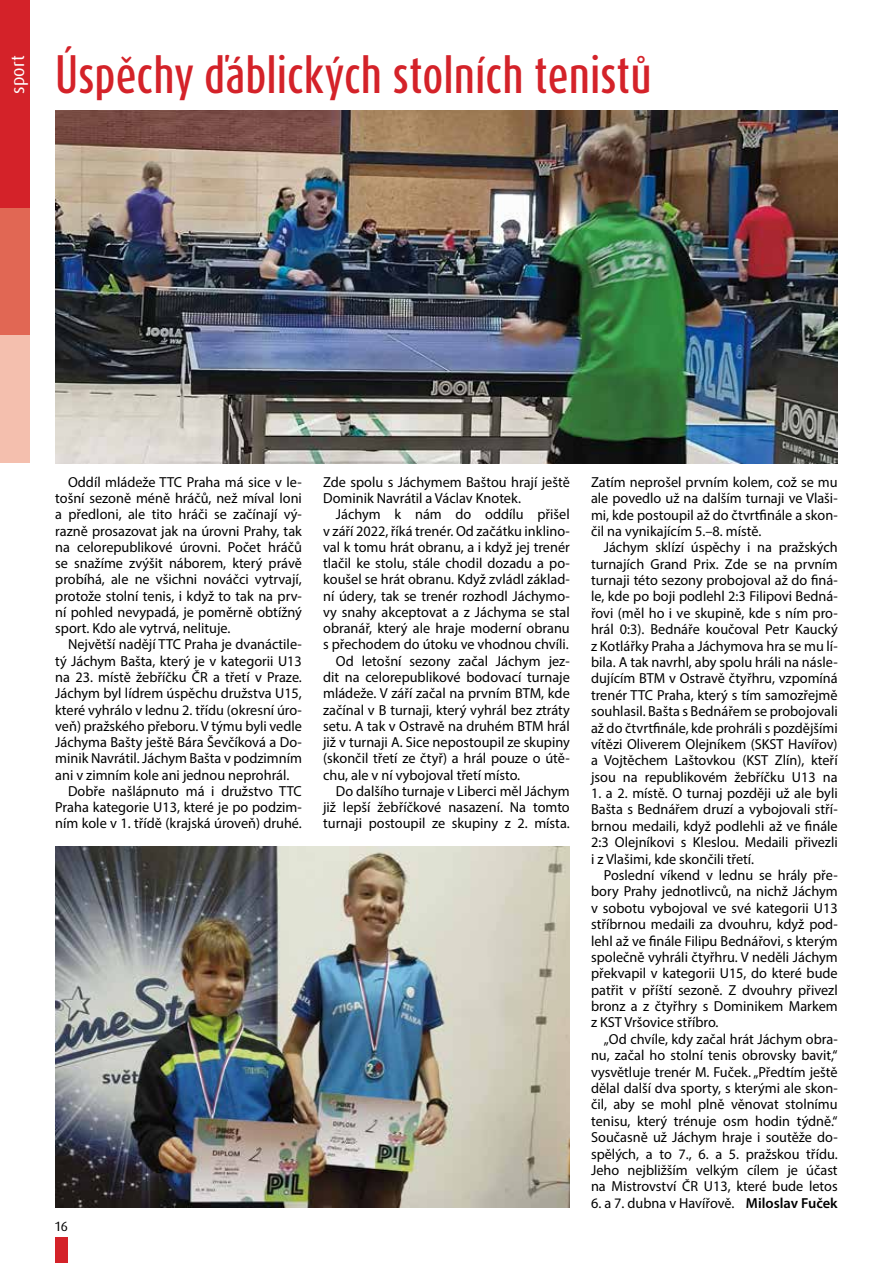
<style>
.page{position:relative;width:893px;height:1263px;background:#fff}
.page>*{position:absolute;margin:0;border:0;box-sizing:border-box;transform-origin:0 0}
.t1{font:500 45px "Dax Compact Pro";color:#d42229}
.t2{font:18px "Dax Pro";color:#fff}
.t3{font:14.55px/16.4px "Myriad Pro";color:#000;text-align:justify}
.t4{font:13.5px "Dax Pro";color:#000}
.s1{font-weight:600}
</style>
<div class="page">
<div style="left:0;top:0;width:30px;height:208px;background:#d42229"></div>
<div style="left:0;top:208px;width:30px;height:128px;background:#e16754"></div>
<div style="left:0;top:336px;width:30px;height:127px;background:#f4bfae"></div>
<div style="left:55px;top:1237px;width:13px;height:26px;background:#d42229"></div>
<img style="left:55px;top:846px;width:515px;height:362px">
<img style="left:55px;top:111px;width:783px;height:352px">
<p class="t2" style="left:6px;top:94px;width:40px;rotate:-90deg">sport</p>
<h1 class="t1" style="left:55px;top:45px;width:598px">Úspěchy ďáblických stolních tenistů</h1>
<p class="t3" style="left:55px;top:474px;width:248px;text-indent:13px">Oddíl mládeže TTC Praha má sice v le&shy;tošní sezoně méně hráčů, než míval loni a předloni, ale tito hráči se začínají vý&shy;razně prosazovat jak na úrovni Prahy, tak na celorepublikové úrovni. Počet hráčů se snažíme zvýšit náborem, který právě probíhá, ale ne všichni nováčci vytrvají, protože stolní tenis, i když to tak na prv&shy;ní pohled nevypadá, je poměrně obtížný sport. Kdo ale vytrvá, nelituje.</p>
<p class="t3" style="left:68px;top:636px;width:235px">Největší nadějí TTC Praha je dvanáctile-</p>
<p class="t3" style="left:55px;top:652px;width:248px">tý Jáchym Bašta, který je v kategorii U13</p>
<p class="t3" style="left:55px;top:669px;width:248px">na 23. místě žebříčku ČR a třetí v Praze.</p>
<p class="t3" style="left:55px;top:685px;width:248px">Jáchym byl lídrem úspěchu družstva U15,</p>
<p class="t3" style="left:55px;top:701px;width:248px">které vyhrálo v lednu 2. třídu (okresní úro-</p>
<p class="t3" style="left:55px;top:717px;width:248px">veň) pražského přeboru. V týmu byli vedle</p>
<p class="t3" style="left:55px;top:734px;width:248px">Jáchyma Bašty ještě Bára Ševčíková a Do-</p>
<p class="t3" style="left:55px;top:750px;width:248px">minik Navrátil. Jáchym Bašta v podzimním</p>
<p class="t3" style="left:55px;top:766px;width:236px">ani v zimním kole ani jednou neprohrál.</p>
<p class="t3" style="left:68px;top:782px;width:235px">Dobře našlápnuto má i družstvo TTC</p>
<p class="t3" style="left:55px;top:799px;width:248px">Praha kategorie U13, které je po podzim-</p>
<p class="t3" style="left:55px;top:815px;width:248px">ním kole v 1. třídě (krajská úroveň) druhé.</p>
<p class="t3" style="left:323px;top:474px;width:248px">Zde spolu s Jáchymem Baštou hrají ještě<br>Dominik Navrátil a Václav Knotek.</p>
<p class="t3" style="left:336px;top:506px;width:235px">Jáchym k nám do oddílu přišel</p>
<p class="t3" style="left:323px;top:522px;width:248px">v září 2022, říká trenér. Od začátku inklino-</p>
<p class="t3" style="left:323px;top:539px;width:248px">val k tomu hrát obranu, a i když jej trenér</p>
<p class="t3" style="left:323px;top:555px;width:248px">tlačil ke stolu, stále chodil dozadu a po-</p>
<p class="t3" style="left:323px;top:571px;width:248px">koušel se hrát obranu. Když zvládl základ-</p>
<p class="t3" style="left:323px;top:587px;width:248px">ní údery, tak se trenér rozhodl Jáchymo-</p>
<p class="t3" style="left:323px;top:604px;width:248px">vy snahy akceptovat a z Jáchyma se stal</p>
<p class="t3" style="left:323px;top:620px;width:248px">obranář, který ale hraje moderní obranu</p>
<p class="t3" style="left:323px;top:636px;width:247px">s přechodem do útoku ve vhodnou chvíli.</p>
<p class="t3" style="left:336px;top:652px;width:235px">Od letošní sezony začal Jáchym jez-</p>
<p class="t3" style="left:323px;top:669px;width:248px">dit na celorepublikové bodovací turnaje</p>
<p class="t3" style="left:323px;top:685px;width:248px">mládeže. V září začal na prvním BTM, kde</p>
<p class="t3" style="left:323px;top:701px;width:248px">začínal v B turnaji, který vyhrál bez ztráty</p>
<p class="t3" style="left:323px;top:717px;width:248px">setu. A tak v Ostravě na druhém BTM hrál</p>
<p class="t3" style="left:323px;top:734px;width:248px">již v turnaji A. Sice nepostoupil ze skupiny</p>
<p class="t3" style="left:323px;top:750px;width:248px">(skončil třetí ze čtyř) a hrál pouze o útě-</p>
<p class="t3" style="left:323px;top:766px;width:198px">chu, ale v ní vybojoval třetí místo.</p>
<p class="t3" style="left:336px;top:782px;width:235px">Do dalšího turnaje v Liberci měl Jáchym</p>
<p class="t3" style="left:323px;top:799px;width:248px">již lepší žebříčkové nasazení. Na tomto</p>
<p class="t3" style="left:323px;top:815px;width:248px">turnaji postoupil ze skupiny z 2. místa.</p>
<p class="t4" style="left:55px;top:1218px;width:14px">16</p>
<p class="t3" style="left:591px;top:473px;width:248px">Zatím neprošel prvním kolem, což se mu ale povedlo už na dalším turnaji ve Vlaši&shy;mi, kde postoupil až do čtvrtfinále a skon&shy;čil na vynikajícím 5.–8. místě.</p>
<p class="t3" style="left:591px;top:539px;width:248px;text-indent:13px">Jáchym sklízí úspěchy i na pražských turnajích Grand Prix. Zde se na prvním turnaji této sezony probojoval až do finá&shy;le, kde po boji podlehl 2:3 Filipovi Bedná&shy;řovi (měl ho i ve skupině, kde s ním pro&shy;hrál 0:3). Bednáře koučoval Petr Kaucký z Kotlářky Praha a Jáchymova hra se mu lí&shy;bila. A tak navrhl, aby spolu hráli na násle&shy;dujícím BTM v Ostravě čtyřhru, vzpomíná trenér TTC Praha, který s tím samozřejmě souhlasil. Bašta s Bednářem se probojovali až do čtvrtfinále, kde prohráli s pozdějšími vítězi Oliverem Olejníkem (SKST Havířov) a Vojtěchem Laštovkou (KST Zlín), kteří jsou na republikovém žebříčku U13 na</p>
<p class="t3" style="left:591px;top:785px;width:248px">1. a 2. místě. O turnaj později už ale byli Bašta s Bednářem druzí a vybojovali stří&shy;brnou medaili, když podlehli až ve finále 2:3 Olejníkovi s Kleslou. Medaili přivezli i z Vlašimi, kde skončili třetí.</p>
<p class="t3" style="left:591px;top:867px;width:248px;text-indent:13px">Poslední víkend v lednu se hrály pře&shy;bory Prahy jednotlivců, na nichž Jáchym v sobotu vybojoval ve své kategorii U13 stříbrnou medaili za dvouhru, když pod&shy;lehl až ve finále Filipu Bednářovi, s kterým společně vyhráli čtyřhru. V neděli Jáchym překvapil v kategorii U15, do které bude patřit v příští sezoně. Z dvouhry přivezl bronz a z čtyřhry s Dominikem Markem z KST Vršovice stříbro.</p>
<p class="t3" style="left:591px;top:1030px;width:248px;text-indent:13px">„Od chvíle, kdy začal hrát Jáchym obra&shy;nu, začal ho stolní tenis obrovsky bavit,“ vysvětluje trenér M. Fuček. „Předtím ještě dělal další dva sporty, s kterými ale skon&shy;čil, aby se mohl plně věnovat stolnímu tenisu, který trénuje osm hodin týdně.“ Současně už Jáchym hraje i soutěže do&shy;spělých, a to 7., 6. a 5. pražskou třídu.<br>Jeho nejbližším velkým cílem je účast na Mistrovství ČR U13, které bude letos</p>
<p class="t3" style="left:591px;top:1194px;width:248px">6. a 7. dubna v Havířově. <span class="s1">Miloslav Fuček</span></p>
</div>
